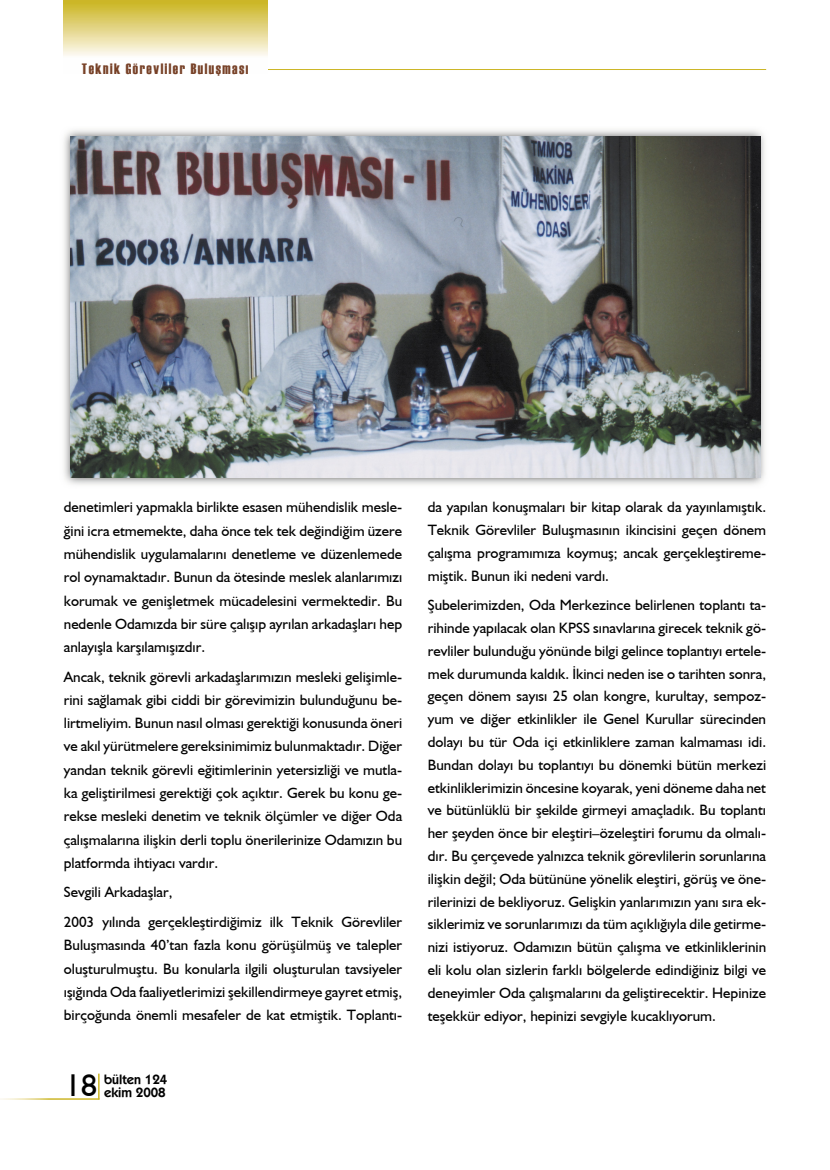
<style>
.page{position:relative;width:830px;height:1170px;background:#fff}
.page>*{position:absolute;margin:0;border:0;box-sizing:border-box;transform-origin:0 0}
.t1{font:31.5px "Humanist 521 BT";color:#000}
.t2{font:15px/22.8px "Humanist 521 BT";color:#000;text-align:justify}
.t3{font:15px "Haettenschweiler";letter-spacing:.1em;color:#774127}
.t4{font:600 13.5px/13.5px "Kabel IT Cby BT";color:#000}
</style>
<div class="page">
<hr style="left:140px;top:69px;width:625px;height:1px;background:#ccb627">
<svg style="left:98px;top:1073px;width:1px;height:25px"></svg>
<svg style="left:63px;top:0;width:204px;height:70px"></svg>
<img style="left:64px;top:130px;width:701px;height:355px">
<img style="left:70px;top:137px;width:689px;height:340px">
<p class="t3" style="left:82px;top:58px;width:168px">Teknik Görevliler Buluşması</p>
<p class="t2" style="left:64px;top:495px;width:340px;line-height:23.2px">denetimleri yapmakla birlikte esasen mühendislik mesle&shy;ğini icra etmemekte, daha önce tek tek değindiğim üzere mühendislik uygulamalarını denetleme ve düzenlemede rol oynamaktadır. Bunun da ötesinde meslek alanlarımızı korumak ve genişletmek mücadelesini vermektedir. Bu nedenle Odamızda bir süre çalışıp ayrılan arkadaşları hep anlayışla karşılamışızdır.</p>
<p class="t2" style="left:64px;top:664px;width:340px;line-height:23.2px">Ancak, teknik görevli arkadaşlarımızın mesleki gelişimle&shy;rini sağlamak gibi ciddi bir görevimizin bulunduğunu be&shy;lirtmeliyim. Bunun nasıl olması gerektiği konusunda öneri ve akıl yürütmelere gereksinimimiz bulunmaktadır. Diğer yandan teknik görevli eğitimlerinin yetersizliği ve mutla&shy;ka geliştirilmesi gerektiği çok açıktır. Gerek bu konu ge&shy;rekse mesleki denetim ve teknik ölçümler ve diğer Oda çalışmalarına ilişkin derli toplu önerilerinize Odamızın bu platformda ihtiyacı vardır.</p>
<p class="t2" style="left:64px;top:877px;width:340px;line-height:29.7px">Sevgili Arkadaşlar,<br>2003 yılında gerçekleştirdiğimiz ilk Teknik Görevliler</p>
<p class="t2" style="left:64px;top:933px;width:340px;line-height:23.2px">Buluşmasında 40’tan fazla konu görüşülmüş ve talepler oluşturulmuştu. Bu konularla ilgili oluşturulan tavsiyeler ışığında Oda faaliyetlerimizi şekillendirmeye gayret etmiş, birçoğunda önemli mesafeler de kat etmiştik. Toplantı-</p>
<h1 class="t1" style="left:65px;top:1065px;width:33px">18</h1>
<p class="t4" style="left:104px;top:1071px;width:65px">bülten 124 ekim 2008</p>
<p class="t2" style="left:427px;top:495px;width:340px">da yapılan konuşmaları bir kitap olarak da yayınlamıştık.<br>Teknik Görevliler Buluşmasının ikincisini geçen dönem çalışma programımıza koymuş; ancak gerçekleştireme&shy;miştik. Bunun iki nedeni vardı.</p>
<p class="t2" style="left:427px;top:593px;width:340px">Şubelerimizden, Oda Merkezince belirlenen toplantı ta&shy;rihinde yapılacak olan KPSS sınavlarına girecek teknik gö&shy;revliler bulunduğu yönünde bilgi gelince toplantıyı ertele&shy;mek durumunda kaldık. İkinci neden ise o tarihten sonra, geçen dönem sayısı 25 olan kongre, kurultay, sempoz&shy;yum ve diğer etkinlikler ile Genel Kurullar sürecinden dolayı bu tür Oda içi etkinliklere zaman kalmaması idi.<br>Bundan dolayı bu toplantıyı bu dönemki bütün merkezi etkinliklerimizin öncesine koyarak, yeni döneme daha net ve bütünlüklü bir şekilde girmeyi amaçladık. Bu toplantı her şeyden önce bir eleştiri–özeleştiri forumu da olmalı&shy;dır. Bu çerçevede yalnızca teknik görevlilerin sorunlarına ilişkin değil; Oda bütününe yönelik eleştiri, görüş ve öne&shy;rilerinizi de bekliyoruz. Gelişkin yanlarımızın yanı sıra ek&shy;siklerimiz ve sorunlarımızı da tüm açıklığıyla dile getirme&shy;nizi istiyoruz. Odamızın bütün çalışma ve etkinliklerinin eli kolu olan sizlerin farklı bölgelerde edindiğiniz bilgi ve deneyimler Oda çalışmalarını da geliştirecektir. Hepinize teşekkür ediyor, hepinizi sevgiyle kucaklıyorum.</p>
</div>
